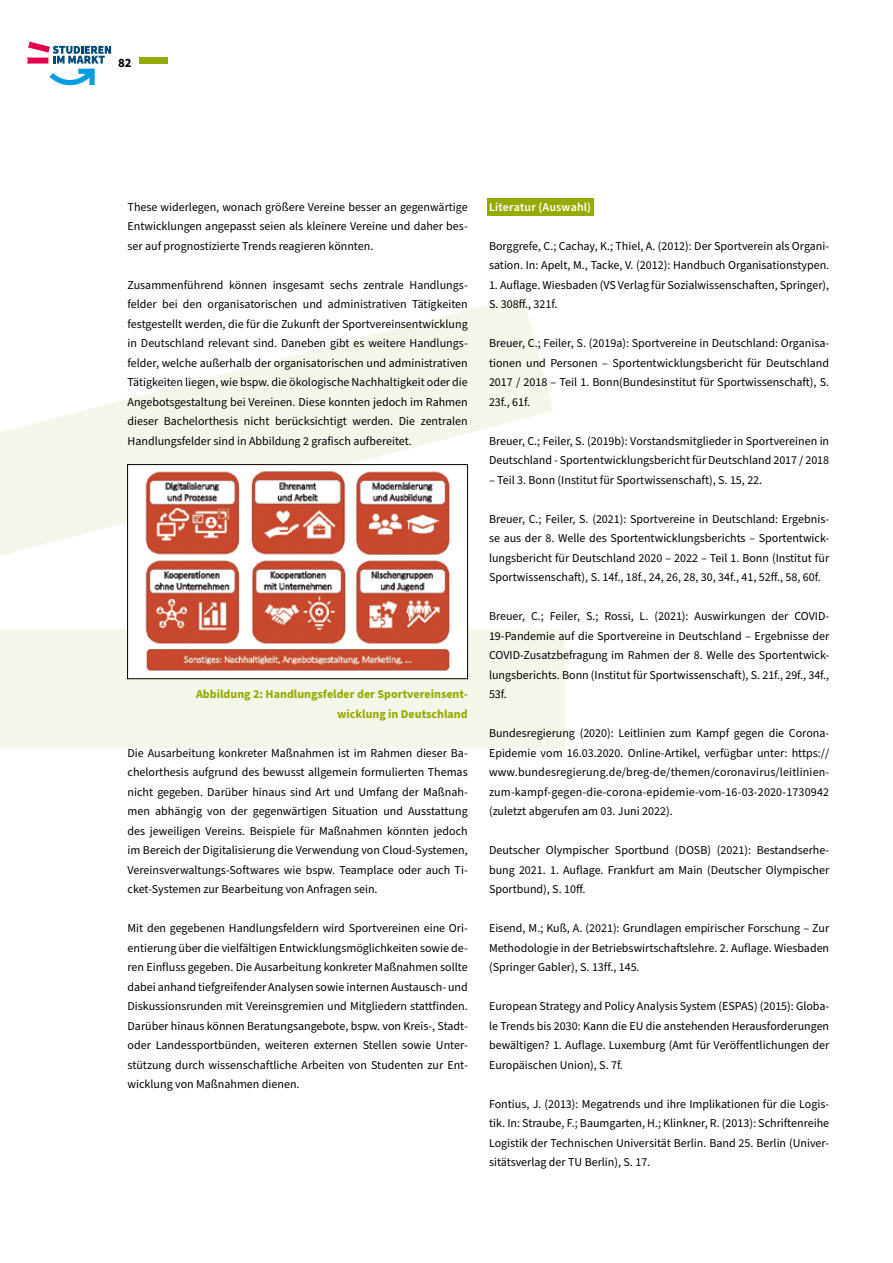
<style>
.page{position:relative;width:893px;height:1263px;background:#fff}
.page>*{position:absolute;margin:0;border:0;box-sizing:border-box;transform-origin:0 0}
.t1{font:700 12.75px "Source Sans Pro";color:#000}
.t2{font:12px/19.5px "Source Sans Pro";color:#000;text-align:justify}
.t3{font:700 12px/19.5px "Source Sans Pro";color:#96ab00;text-align:right}
.t4{font:600 12px "Source Sans Pro";letter-spacing:.01em;color:#fff}
</style>
<div class="page">
<div style="left:139px;top:57px;width:28px;height:6px;background:#96ab00"></div>
<svg style="left:27px;top:41px;width:84px;height:44px"></svg>
<svg style="left:0;top:296px;width:565px;height:452px;fill:#f4f6e9"></svg>
<div style="left:487px;top:199px;width:106px;height:17px;background:#96ab00"></div>
<div style="left:128px;top:465px;width:340px;height:214px;background:#fff"></div>
<img style="left:145px;top:471px;width:305px;height:200px">
<div style="left:127px;top:464px;width:341px;height:215px;border:1px solid #000"></div>
<p class="t1" style="left:118px;top:54px;width:15px">82</p>
<p class="t2" style="left:128px;top:197px;width:342px">These widerlegen, wonach größere Vereine besser an gegenwärtige Entwicklungen angepasst seien als kleinere Vereine und daher bes&shy;ser auf prognostizierte Trends reagieren könnten.</p>
<p class="t2" style="left:128px;top:275px;width:342px">Zusammenführend können insgesamt sechs zentrale Handlungs&shy;felder bei den organisatorischen und administrativen Tätigkeiten festgestellt werden, die für die Zukunft der Sportvereinsentwicklung in Deutschland relevant sind. Daneben gibt es weitere Handlungs&shy;felder, welche außerhalb der organisatorischen und administrativen Tätigkeiten liegen, wie bspw. die ökologische Nachhaltigkeit oder die Angebotsgestaltung bei Vereinen. Diese konnten jedoch im Rahmen dieser Bachelorthesis nicht berücksichtigt werden. Die zentralen Handlungsfelder sind in Abbildung 2 grafisch aufbereitet.</p>
<p class="t3" style="left:196px;top:685px;width:273px">Abbildung 2: Handlungsfelder der Sportvereinsent&shy;wicklung in Deutschland</p>
<p class="t2" style="left:128px;top:743px;width:342px">Die Ausarbeitung konkreter Maßnahmen ist im Rahmen dieser Ba&shy;chelorthesis aufgrund des bewusst allgemein formulierten Themas nicht gegeben. Darüber hinaus sind Art und Umfang der Maßnah&shy;men abhängig von der gegenwärtigen Situation und Ausstattung des jeweiligen Vereins. Beispiele für Maßnahmen könnten jedoch im Bereich der Digitalisierung die Verwendung von Cloud-Systemen, Vereinsverwaltungs-Softwares wie bspw. Teamplace oder auch Ti&shy;cket-Systemen zur Bearbeitung von Anfragen sein.</p>
<p class="t2" style="left:128px;top:919px;width:342px">Mit den gegebenen Handlungsfeldern wird Sportvereinen eine Ori&shy;entierung über die vielfältigen Entwicklungsmöglichkeiten sowie de&shy;ren Einfluss gegeben. Die Ausarbeitung konkreter Maßnahmen sollte dabei anhand tiefgreifender Analysen sowie internen Austausch- und Diskussionsrunden mit Vereinsgremien und Mitgliedern stattfinden.<br>Darüber hinaus können Beratungsangebote, bspw. von Kreis-, Stadt&shy;oder Landessportbünden, weiteren externen Stellen sowie Unter&shy;stützung durch wissenschaftliche Arbeiten von Studenten zur Ent&shy;wicklung von Maßnahmen dienen.</p>
<p class="t4" style="left:489px;top:199px;width:104px">Literatur (Auswahl)</p>
<p class="t2" style="left:489px;top:236px;width:342px">Borggrefe, C.; Cachay, K.; Thiel, A. (2012): Der Sportverein als Organi&shy;sation. In: Apelt, M., Tacke, V. (2012): Handbuch Organisationstypen.</p>
<p class="t2" style="left:489px;top:275px;width:342px">1. Auflage. Wiesbaden (VS Verlag für Sozialwissenschaften, Springer),<br>S. 308ff., 321f.</p>
<p class="t2" style="left:489px;top:334px;width:342px">Breuer, C.; Feiler, S. (2019a): Sportvereine in Deutschland: Organisa&shy;tionen und Personen – Sportentwicklungsbericht für Deutschland 2017 / 2018 – Teil 1. Bonn(Bundesinstitut für Sportwissenschaft), S.<br>23f., 61f.</p>
<p class="t2" style="left:489px;top:431px;width:342px">Breuer, C.; Feiler, S. (2019b): Vorstandsmitglieder in Sportvereinen in<br>Deutschland - Sportentwicklungsbericht für Deutschland 2017 / 2018</p>
<p class="t2" style="left:489px;top:470px;width:275px">– Teil 3. Bonn (Institut für Sportwissenschaft), S. 15, 22.</p>
<p class="t2" style="left:489px;top:509px;width:342px">Breuer, C.; Feiler, S. (2021): Sportvereine in Deutschland: Ergebnis&shy;se aus der 8. Welle des Sportentwicklungsberichts – Sportentwick&shy;lungsbericht für Deutschland 2020 – 2022 – Teil 1. Bonn (Institut für Sportwissenschaft), S. 14f., 18f., 24, 26, 28, 30, 34f., 41, 52ff., 58, 60f.</p>
<p class="t2" style="left:489px;top:607px;width:342px">Breuer, C.; Feiler, S.; Rossi, L. (2021): Auswirkungen der COVID-19-Pandemie auf die Sportvereine in Deutschland – Ergebnisse der COVID-Zusatzbefragung im Rahmen der 8. Welle des Sportentwick&shy;lungsberichts. Bonn (Institut für Sportwissenschaft), S. 21f., 29f., 34f., 53f.</p>
<p class="t2" style="left:489px;top:724px;width:342px">Bundesregierung (2020): Leitlinien zum Kampf gegen die Corona-Epidemie vom 16.03.2020. Online-Artikel, verfügbar unter: https:// www.bundesregierung.de/breg-de/themen/coronavirus/leitlinien&shy;zum-kampf-gegen-die-corona-epidemie-vom-16-03-2020-1730942 (zuletzt abgerufen am 03. Juni 2022).</p>
<p class="t2" style="left:489px;top:841px;width:342px">Deutscher Olympischer Sportbund (DOSB) (2021): Bestandserhe&shy;bung 2021. 1. Auflage. Frankfurt am Main (Deutscher Olympischer Sportbund), S. 10ff.</p>
<p class="t2" style="left:489px;top:919px;width:342px">Eisend, M.; Kuß, A. (2021): Grundlagen empirischer Forschung – Zur Methodologie in der Betriebswirtschaftslehre. 2. Auflage. Wiesbaden (Springer Gabler), S. 13ff., 145.</p>
<p class="t2" style="left:489px;top:997px;width:342px">European Strategy and Policy Analysis System (ESPAS) (2015): Globa&shy;le Trends bis 2030: Kann die EU die anstehenden Herausforderungen bewältigen? 1. Auflage. Luxemburg (Amt für Veröffentlichungen der Europäischen Union), S. 7f.</p>
<p class="t2" style="left:489px;top:1094px;width:342px">Fontius, J. (2013): Megatrends und ihre Implikationen für die Logis&shy;tik. In: Straube, F.; Baumgarten, H.; Klinkner, R. (2013): Schriftenreihe Logistik der Technischen Universität Berlin. Band 25. Berlin (Univer&shy;sitätsverlag der TU Berlin), S. 17.</p>
</div>
